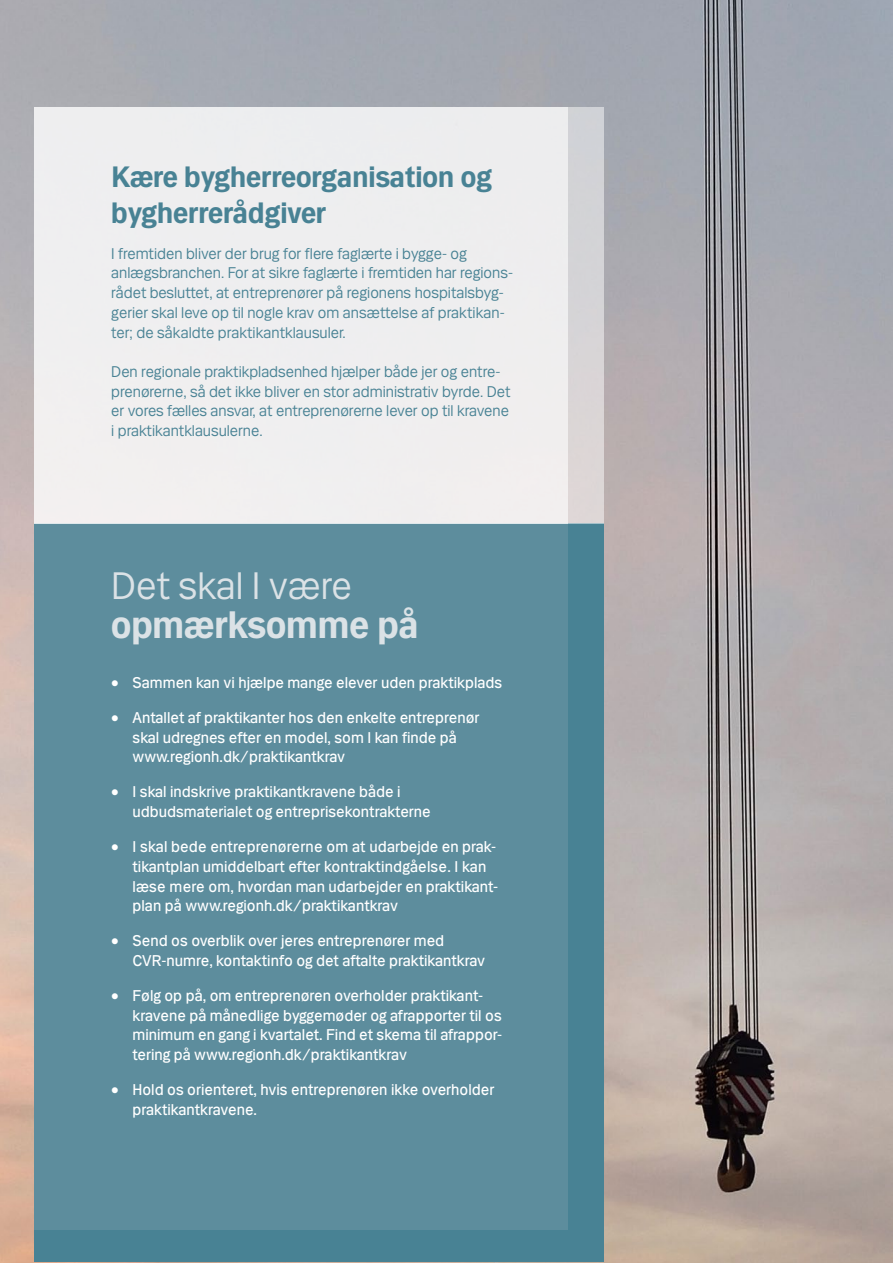
<style>
.page{position:relative;width:893px;height:1263px;background:#fff}
.page>*{position:absolute;margin:0;border:0;box-sizing:border-box;transform-origin:0 0}
.t1{font:700 40.5px "Mari";color:#dbe2e6}
.t2{font:40.5px "Mari";color:#dbe2e6}
.t3{font:700 31.2px/35.8px "Mari";color:#488294}
.t4{font:16.5px/19.8px "Mari";color:#fff}
.t5{font:16.35px/19.6px "Mari";color:#488294}
</style>
<div class="page">
<img style="left:0;top:0;width:893px;height:1263px">
<div style="left:34px;top:524px;width:570px;height:738px;background:#488294"></div>
<div style="left:34px;top:524px;width:534px;height:706px;background:#5d8d9d"></div>
<div style="left:34px;top:107px;width:570px;height:417px;background:#d5d4d6"></div>
<div style="left:34px;top:107px;width:534px;height:417px;background:#efeeef"></div>
<h2 class="t3" style="left:111px;top:159px;width:382px">Kære bygherreorganisation og bygherrerådgiver</h2>
<p class="t5" style="left:111px;top:243px;width:403px">I fremtiden bliver der brug for flere faglærte i bygge- og anlægsbranchen. For at sikre faglærte i fremtiden har regions&shy;rådet besluttet, at entreprenører på regionens hospitalsbyg&shy;gerier skal leve op til nogle krav om ansættelse af praktikan&shy;ter; de såkaldte praktikantklausuler.</p>
<p class="t5" style="left:111px;top:361px;width:401px">Den regionale praktikpladsenhed hjælper både jer og entre&shy;prenørerne, så det ikke bliver en stor administrativ byrde. Det er vores fælles ansvar, at entreprenørerne lever op til kravene i praktikantklausulerne.</p>
<h1 class="t2" style="left:111px;top:561px;width:242px">Det skal I være</h1>
<h1 class="t1" style="left:111px;top:600px;width:309px">opmærksomme på</h1>
<p class="t4" style="left:111px;top:672px;width:393px">• Sammen kan vi hjælpe mange elever uden praktikplads</p>
<p class="t4" style="left:133px;top:707px;width:348px;text-indent:-21px">• Antallet af praktikanter hos den enkelte entreprenør skal udregnes efter en model, som I kan finde på www.regionh.dk/praktikantkrav</p>
<p class="t4" style="left:133px;top:781px;width:300px;text-indent:-21px">• I skal indskrive praktikantkravene både i udbudsmaterialet og entreprisekontrakterne</p>
<p class="t4" style="left:133px;top:836px;width:367px;text-indent:-21px">• I skal bede entreprenørerne om at udarbejde en prak&shy;tikantplan umiddelbart efter kontraktindgåelse. I kan læse mere om, hvordan man udarbejder en praktikant&shy;plan på www.regionh.dk/praktikantkrav</p>
<p class="t4" style="left:133px;top:930px;width:354px;text-indent:-21px">• Send os overblik over jeres entreprenører med<br>CVR-numre, kontaktinfo og det aftalte praktikantkrav</p>
<p class="t4" style="left:133px;top:985px;width:371px;text-indent:-21px">• Følg op på, om entreprenøren overholder praktikant&shy;kravene på månedlige byggemøder og afrapporter til os minimum en gang i kvartalet. Find et skema til afrappor&shy;tering på www.regionh.dk/praktikantkrav</p>
<p class="t4" style="left:133px;top:1079px;width:363px;text-indent:-21px">• Hold os orienteret, hvis entreprenøren ikke overholder praktikantkravene.</p>
</div>
